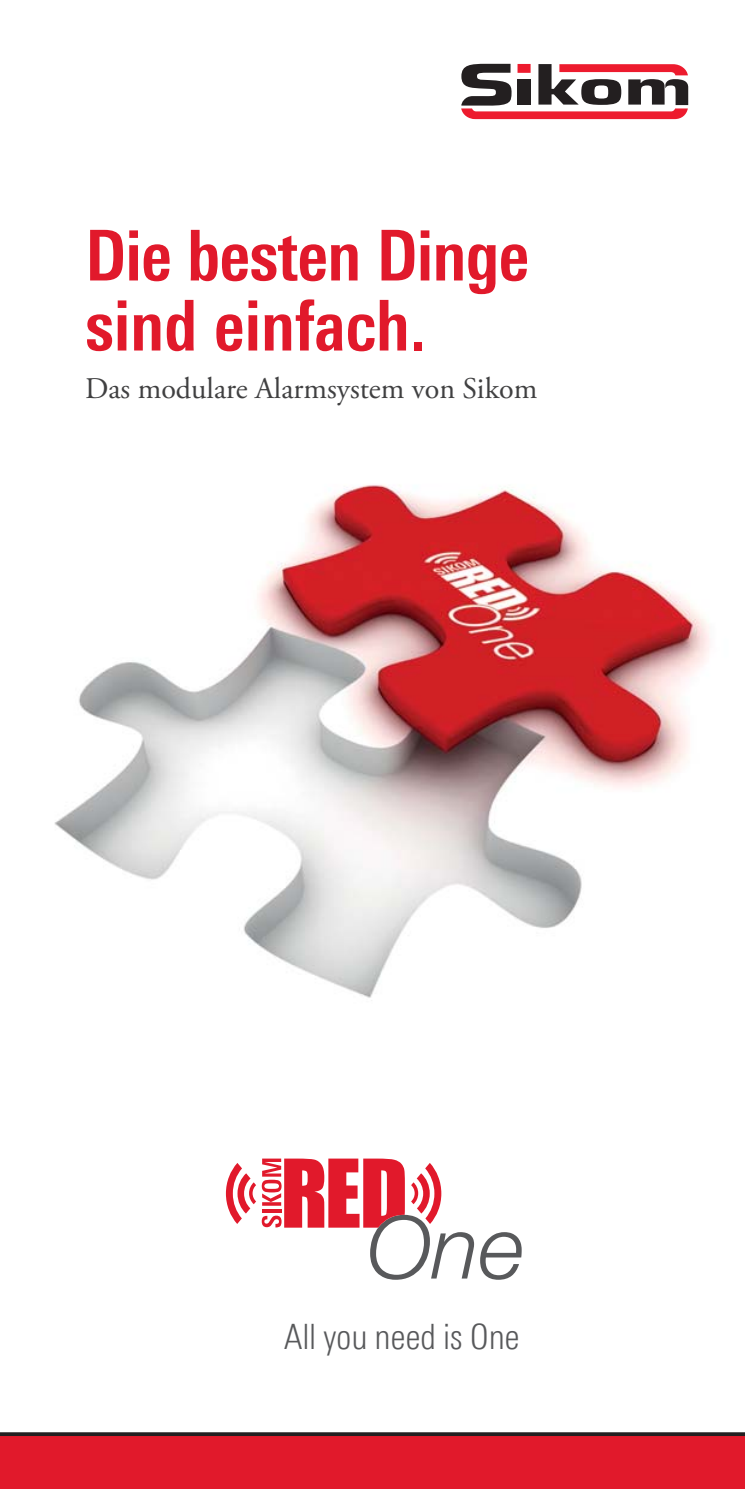
<style>
.page{position:relative;width:745px;height:1489px;background:#fff}
.page>*{position:absolute;margin:0;border:0;box-sizing:border-box;transform-origin:0 0}
.t1{font:700 70px/70px "Linotype Univers 620 Cn";letter-spacing:-.01em;color:#e1192b}
.t2{font:300 35px "Linotype Univers 320 Cn";letter-spacing:-.01em;color:#58595b}
.t3{font:30px "Adobe Garamond Pro";color:#404041}
</style>
<div class="page">
<svg style="left:0;top:1432px;width:744px;height:56px;background:#d41a2b"></svg>
<svg style="left:480px;top:1232px;width:41px;height:47px"></svg>
<svg style="left:226px;top:1158px;width:248px;height:121px"></svg>
<img style="left:54px;top:485px;width:656px;height:513px">
<svg style="left:461px;top:64px;width:226px;height:55px"></svg>
<h1 class="t1" style="left:85px;top:230px;width:445px">Die besten Dinge sind einfach.</h1>
<p class="t3" style="left:85px;top:377px;width:453px">Das modulare Alarmsystem von Sikom</p>
<p class="t2" style="left:284px;top:1322px;width:237px">All you need is One</p>
</div>
